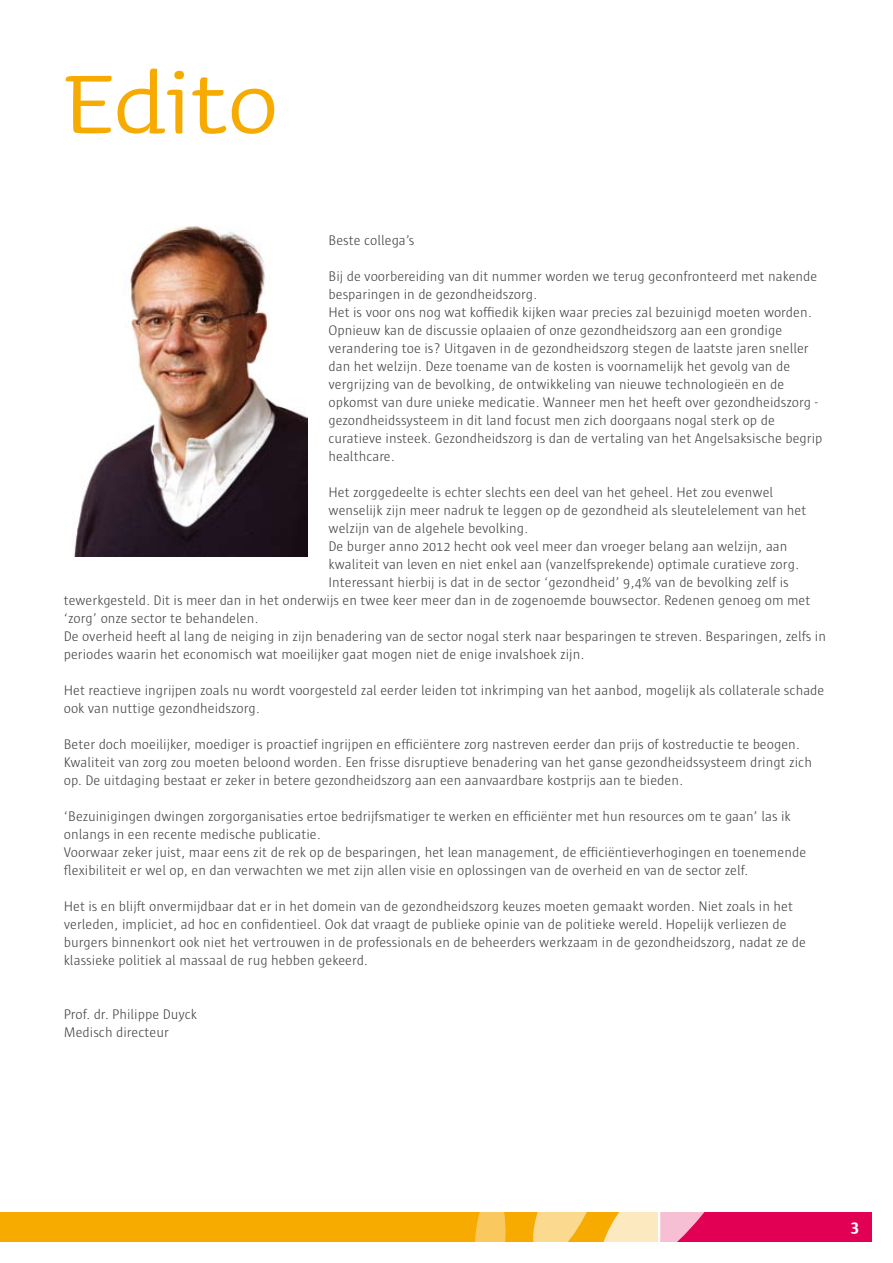
<style>
.page{position:relative;width:893px;height:1263px;background:#fff}
.page>*{position:absolute;margin:0;border:0;box-sizing:border-box;transform-origin:0 0}
.t1{font:111px "Sauna";color:#f7aa00}
.t2{font:700 16.5px "Sun";color:#fff}
.t3{font:300 14.25px/18px "Sun";color:#454347}
</style>
<div class="page">
<div style="left:659px;top:1212px;width:213px;height:30px;background:#e10053"></div>
<div style="left:0;top:1212px;width:659px;height:30px;background:#f7aa00"></div>
<svg style="left:475px;top:1212px;width:31px;height:30px"></svg>
<svg style="left:533px;top:1212px;width:172px;height:30px"></svg>
<hr style="left:658px;top:1212px;width:2px;height:30px;background:#fff">
<img style="left:73px;top:225px;width:234px;height:332px">
<h1 class="t1" style="left:64px;top:32px;width:216px">Edito</h1>
<p class="t3" style="left:328px;top:232px;width:87px">Beste collega’s</p>
<p class="t3" style="left:328px;top:268px;width:495px">Bij de voorbereiding van dit nummer worden we terug geconfronteerd met nakende besparingen in de gezondheidszorg.<br>Het is voor ons nog wat koffiedik kijken waar precies zal bezuinigd moeten worden.<br>Opnieuw kan de discussie oplaaien of onze gezondheidszorg aan een grondige verandering toe is? Uitgaven in de gezondheidszorg stegen de laatste jaren sneller dan het welzijn. Deze toename van de kosten is voornamelijk het gevolg van de vergrijzing van de bevolking, de ontwikkeling van nieuwe technologieën en de opkomst van dure unieke medicatie. Wanneer men het heeft over gezondheidszorg - gezondheidssysteem in dit land focust men zich doorgaans nogal sterk op de curatieve insteek. Gezondheidszorg is dan de vertaling van het Angelsaksische begrip healthcare.</p>
<p class="t3" style="left:328px;top:483px;width:446px">Het zorggedeelte is echter slechts een deel van het geheel. Het zou evenwel</p>
<p class="t3" style="left:328px;top:501px;width:479px">wenselijk zijn meer nadruk te leggen op de gezondheid als sleutelelement van het</p>
<p class="t3" style="left:328px;top:519px;width:201px">welzijn van de algehele bevolking.</p>
<p class="t3" style="left:328px;top:537px;width:460px">De burger anno 2012 hecht ook veel meer dan vroeger belang aan welzijn, aan</p>
<p class="t3" style="left:328px;top:555px;width:472px">kwaliteit van leven en niet enkel aan (vanzelfsprekende) optimale curatieve zorg.</p>
<p class="t3" style="left:328px;top:573px;width:462px">Interessant hierbij is dat in de sector ‘gezondheid’ 9,4% van de bevolking zelf is</p>
<p class="t3" style="left:64px;top:591px;width:748px">tewerkgesteld. Dit is meer dan in het onderwijs en twee keer meer dan in de zogenoemde bouwsector. Redenen genoeg om met</p>
<p class="t3" style="left:64px;top:609px;width:196px">‘zorg’ onze sector te behandelen.</p>
<p class="t3" style="left:64px;top:627px;width:764px">De overheid heeft al lang de neiging in zijn benadering van de sector nogal sterk naar besparingen te streven. Besparingen, zelfs in</p>
<p class="t3" style="left:64px;top:645px;width:522px">periodes waarin het economisch wat moeilijker gaat mogen niet de enige invalshoek zijn.</p>
<p class="t3" style="left:64px;top:681px;width:762px">Het reactieve ingrijpen zoals nu wordt voorgesteld zal eerder leiden tot inkrimping van het aanbod, mogelijk als collaterale schade ook van nuttige gezondheidszorg.</p>
<p class="t3" style="left:64px;top:735px;width:750px">Beter doch moeilijker, moediger is proactief ingrijpen en efficiëntere zorg nastreven eerder dan prijs of kostreductie te beogen.<br>Kwaliteit van zorg zou moeten beloond worden. Een frisse disruptieve benadering van het ganse gezondheidssysteem dringt zich op. De uitdaging bestaat er zeker in betere gezondheidszorg aan een aanvaardbare kostprijs aan te bieden.</p>
<p class="t3" style="left:64px;top:807px;width:744px">‘Bezuinigingen dwingen zorgorganisaties ertoe bedrijfsmatiger te werken en efficiënter met hun resources om te gaan’ las ik onlangs in een recente medische publicatie.<br>Voorwaar zeker juist, maar eens zit de rek op de besparingen, het lean management, de efficiëntieverhogingen en toenemende flexibiliteit er wel op, en dan verwachten we met zijn allen visie en oplossingen van de overheid en van de sector zelf.</p>
<p class="t3" style="left:64px;top:897px;width:744px">Het is en blijft onvermijdbaar dat er in het domein van de gezondheidszorg keuzes moeten gemaakt worden. Niet zoals in het verleden, impliciet, ad hoc en confidentieel. Ook dat vraagt de publieke opinie van de politieke wereld. Hopelijk verliezen de burgers binnenkort ook niet het vertrouwen in de professionals en de beheerders werkzaam in de gezondheidszorg, nadat ze de klassieke politiek al massaal de rug hebben gekeerd.</p>
<p class="t3" style="left:64px;top:1005px;width:135px">Prof. dr. Philippe Duyck<br>Medisch directeur</p>
<p class="t2" style="left:851px;top:1218px;width:10px">3</p>
</div>
